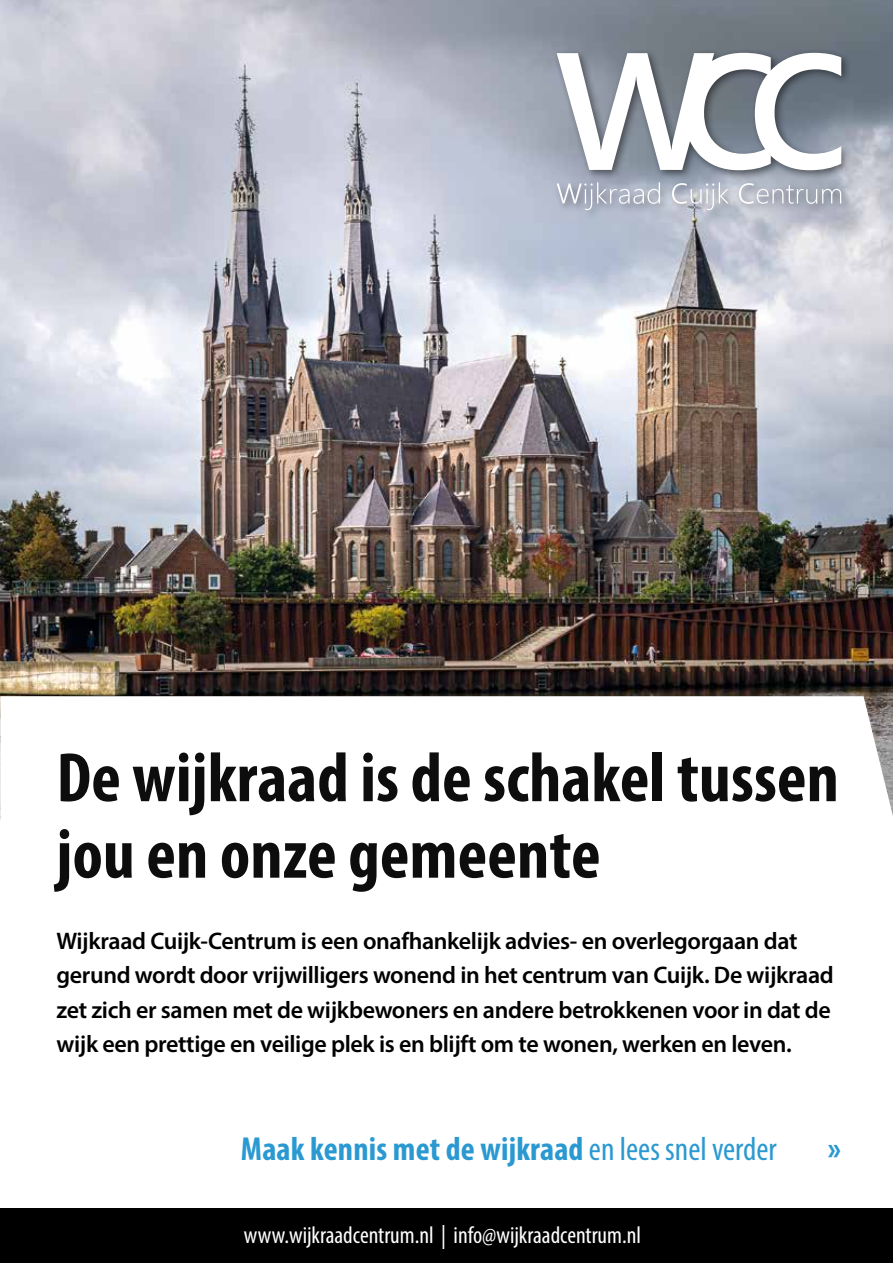
<style>
.page{position:relative;width:893px;height:1263px;background:#fff}
.page>*{position:absolute;margin:0;border:0;box-sizing:border-box;transform-origin:0 0}
.t1{font:700 condensed 70.5px/76.5px "Myriad Pro";color:#000}
.t2{font:700 condensed 33.3px "Myriad Pro";letter-spacing:.005em;color:#2b99d1}
.t3{font:600 24px/34.5px "Myriad Pro";letter-spacing:-.015em;color:#000}
.t4{font:condensed 24px "Myriad Pro";color:#fff}
.s1{font-weight:400}
</style>
<div class="page">
<img style="left:0;top:0;width:893px;height:696px">
<svg style="left:0;top:696px;width:893px;height:513px"></svg>
<div style="left:0;top:1209px;width:893px;height:54px;background:#000"></div>
<div style="left:553px;top:48px;width:298px;height:172px;background:#000;opacity:.5"></div>
<svg style="left:557px;top:53px;width:284px;height:117px"></svg>
<svg style="left:557px;top:182px;width:103px;height:28px;background:#b4bac8"></svg>
<svg style="left:672px;top:182px;width:57px;height:28px;background:#bfc3cd"></svg>
<svg style="left:739px;top:183px;width:102px;height:21px;background:#b6bac4"></svg>
<h1 class="t1" style="left:57px;top:738px;width:784px">De wijkraad is de schakel tussen jou en onze gemeente</h1>
<p class="t3" style="left:57px;top:923px;width:779px">Wijkraad Cuijk-Centrum is een onafhankelijk advies- en overlegorgaan dat gerund wordt door vrijwilligers wonend in het centrum van Cuijk. De wijkraad zet zich er samen met de wijkbewoners en andere betrokkenen voor in dat de wijk een prettige en veilige plek is en blijft om te wonen, werken en leven.</p>
<h2 class="t2" style="left:241px;top:1128px;width:537px">Maak kennis met de wijkraad <span class="s1">en lees snel verder</span></h2>
<h2 class="t2" style="left:828px;top:1129px;width:14px">»</h2>
<p class="t4" style="left:244px;top:1220px;width:399px">www.wijkraadcentrum.nl | info@wijkraadcentrum.nl</p>
</div>
